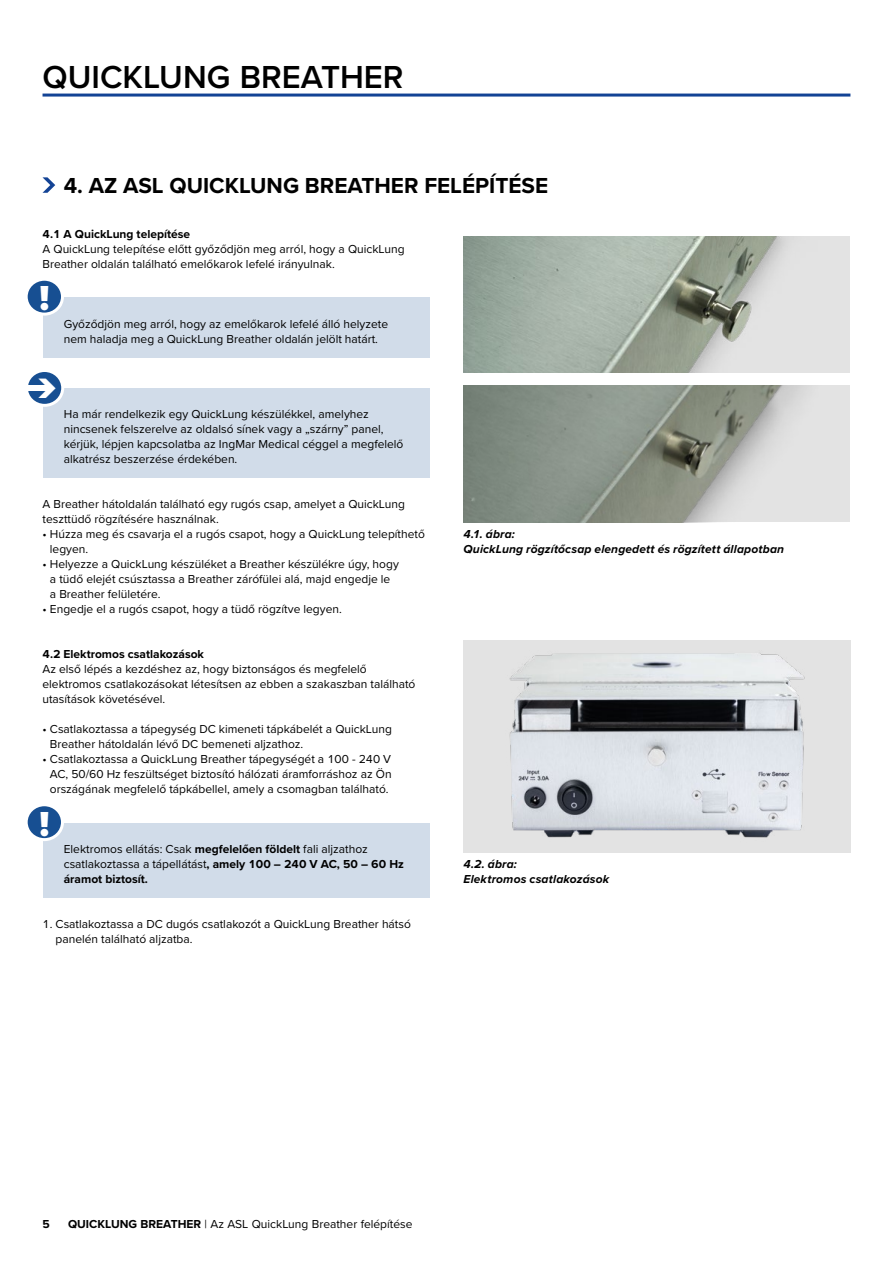
<style>
.page{position:relative;width:893px;height:1263px;background:#fff}
.page>*{position:absolute;margin:0;border:0;box-sizing:border-box;transform-origin:0 0}
.t1{font:900 36px "Proxima Nova";color:#fff}
.t2{font:600 33px "Proxima Nova";color:#000}
.t3{font:700 22.5px "Proxima Nova";color:#000}
.t4{font:12px/15px "Proxima Nova";color:#000}
.t5{font:italic 700 12px/15px "Proxima Nova";letter-spacing:.015em;color:#000}
.t6{font:700 12px "Proxima Nova";color:#000}
.s1{font-weight:700}
</style>
<div class="page">
<hr style="left:43px;top:94px;width:807px;height:3px;background:#134395">
<svg style="left:43px;top:177px;width:12px;height:16px"></svg>
<img style="left:463px;top:236px;width:387px;height:136px">
<img style="left:463px;top:386px;width:387px;height:136px">
<div style="left:43px;top:823px;width:386px;height:75px;background:#d1dce9"></div>
<div style="left:26px;top:805px;width:36px;height:35px;background:#174f92;border-radius:50%"></div>
<div style="left:25px;top:803px;width:39px;height:38px;border:3px solid #fff;border-radius:50%"></div>
<div style="left:43px;top:388px;width:386px;height:90px;background:#d1dce9"></div>
<svg style="left:26px;top:370px;width:37px;height:35px"></svg>
<div style="left:25px;top:369px;width:39px;height:38px;border:3px solid #fff;border-radius:50%"></div>
<div style="left:21px;top:385px;width:28px;height:6px;background:#fff"></div>
<div style="left:43px;top:297px;width:386px;height:61px;background:#d1dce9"></div>
<div style="left:26px;top:279px;width:36px;height:35px;background:#174f92;border-radius:50%"></div>
<div style="left:25px;top:278px;width:39px;height:38px;border:3px solid #fff;border-radius:50%"></div>
<img style="left:463px;top:640px;width:387px;height:213px">
<svg style="left:31px;top:378px;width:25px;height:20px"></svg>
<h2 class="t2" style="left:43px;top:52px;width:363px">QUICKLUNG BREATHER</h2>
<h3 class="t3" style="left:64px;top:168px;width:486px">4. AZ ASL QUICKLUNG BREATHER FELÉPÍTÉSE</h3>
<p class="t6" style="left:43px;top:225px;width:149px">4.1 A QuickLung telepítése</p>
<p class="t4" style="left:43px;top:240px;width:364px">A QuickLung telepítése előtt győződjön meg arról, hogy a QuickLung<br>Breather oldalán található emelőkarok lefelé irányulnak.</p>
<h1 class="t1" style="left:39px;top:271px;width:12px">!</h1>
<p class="t4" style="left:64px;top:315px;width:326px">Győződjön meg arról, hogy az emelőkarok lefelé álló helyzete nem haladja meg a QuickLung Breather oldalán jelölt határt.</p>
<p class="t4" style="left:64px;top:405px;width:341px">Ha már rendelkezik egy QuickLung készülékkel, amelyhez nincsenek felszerelve az oldalsó sínek vagy a „szárny” panel, kérjük, lépjen kapcsolatba az IngMar Medical céggel a megfelelő alkatrész beszerzése érdekében.</p>
<p class="t4" style="left:43px;top:495px;width:364px">A Breather hátoldalán található egy rugós csap, amelyet a QuickLung teszttüdő rögzítésére használnak.</p>
<p class="t4" style="left:50px;top:525px;width:377px;text-indent:-7px">• Húzza meg és csavarja el a rugós csapot, hogy a QuickLung telepíthető legyen.</p>
<p class="t4" style="left:50px;top:555px;width:350px;text-indent:-7px">• Helyezze a QuickLung készüléket a Breather készülékre úgy, hogy a tüdő elejét csúsztassa a Breather zárófülei alá, majd engedje le a Breather felületére.</p>
<p class="t4" style="left:43px;top:600px;width:301px">• Engedje el a rugós csapot, hogy a tüdő rögzítve legyen.</p>
<p class="t6" style="left:43px;top:645px;width:163px">4.2 Elektromos csatlakozások</p>
<p class="t4" style="left:43px;top:660px;width:374px">Az első lépés a kezdéshez az, hogy biztonságos és megfelelő elektromos csatlakozásokat létesítsen az ebben a szakaszban található utasítások követésével.</p>
<p class="t4" style="left:50px;top:720px;width:344px;text-indent:-7px">• Csatlakoztassa a tápegység DC kimeneti tápkábelét a QuickLung<br>Breather hátoldalán lévő DC bemeneti aljzathoz.</p>
<p class="t4" style="left:50px;top:750px;width:343px;text-align:justify;text-indent:-7px">• Csatlakoztassa a QuickLung Breather tápegységét a 100 - 240 V AC, 50/60 Hz feszültséget biztosító hálózati áramforráshoz az Ön országának megfelelő tápkábellel, amely a csomagban található.</p>
<h1 class="t1" style="left:39px;top:797px;width:12px">!</h1>
<p class="t4" style="left:64px;top:840px;width:342px">Elektromos ellátás: Csak <span class="s1">megfelelően földelt</span> fali aljzathoz csatlakoztassa a tápellátást<span class="s1">, amely 100 – 240 V AC, 50 – 60 Hz áramot biztosít.</span></p>
<p class="t4" style="left:56px;top:915px;width:357px;text-indent:-13px">1. Csatlakoztassa a DC dugós csatlakozót a QuickLung Breather hátsó panelén található aljzatba.</p>
<p class="t5" style="left:463px;top:526px;width:322px">4.1. ábra:<br>QuickLung rögzítőcsap elengedett és rögzített állapotban</p>
<p class="t5" style="left:463px;top:856px;width:147px">4.2. ábra:<br>Elektromos csatlakozások</p>
<p class="t6" style="left:43px;top:1215px;width:9px">5</p>
<p class="t4" style="left:68px;top:1215px;width:346px"><span class="s1">QUICKLUNG BREATHER</span> | Az ASL QuickLung Breather felépítése</p>
</div>
